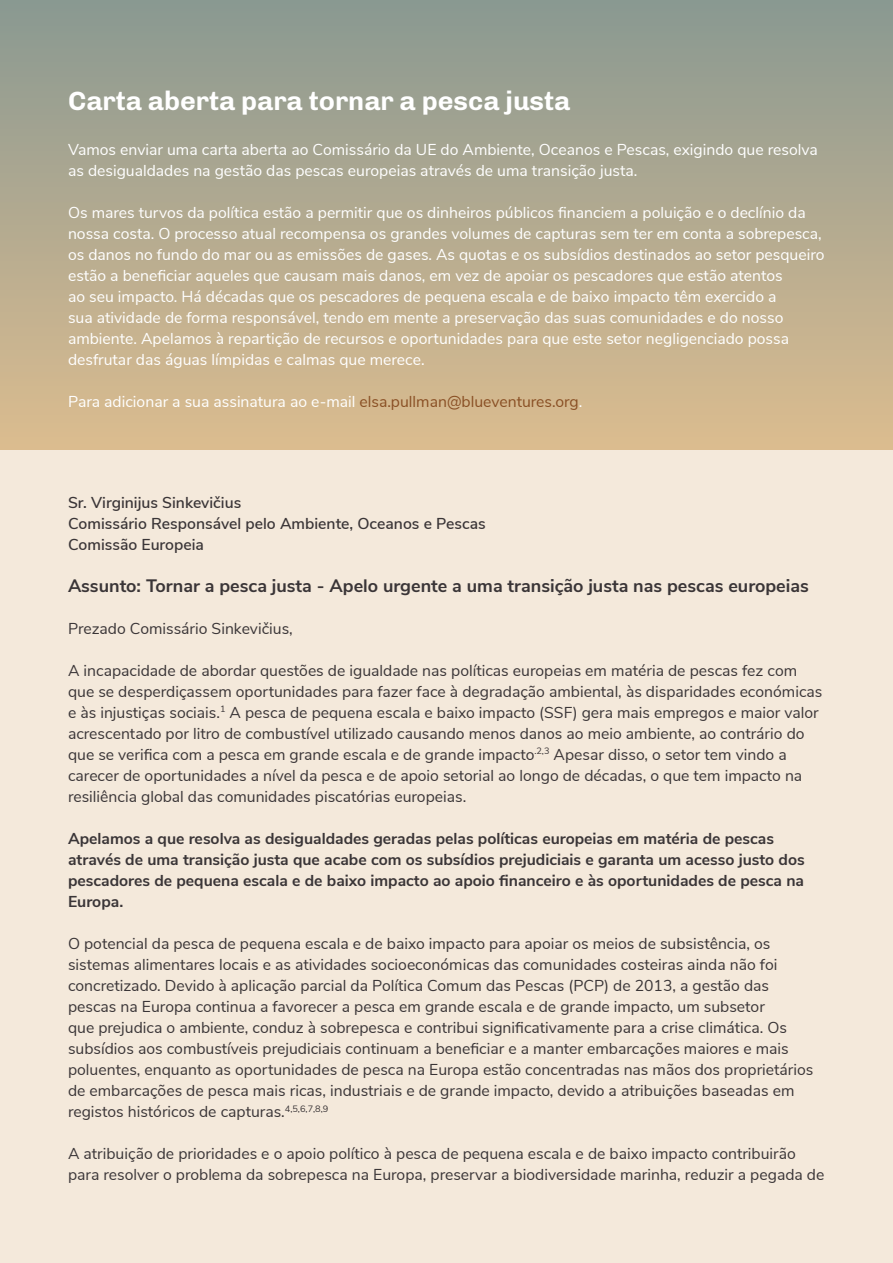
<style>
.page{position:relative;width:893px;height:1263px;background:#f4e9db}
.page>*{position:absolute;margin:0;border:0;box-sizing:border-box;transform-origin:0 0}
.t1{font:700 27px "Chivo";color:#fff}
.t2{font:700 18px "Nunito Sans";color:#3a3537}
.t3{font:15.75px/21px "Nunito Sans";color:#3a3537}
.t4{font:15.75px/21px "Nunito Sans";color:#fff}
.t5{font:700 15.75px/21px "Nunito Sans";color:#3a3537}
.t6{font:600 15.75px/21px "Nunito Sans";color:#3a3537}
.s1{color:#894f24}
</style>
<div class="page">
<div style="left:0;top:0;width:893px;height:449px;background:linear-gradient(to bottom,#8a9991,#dcbc8f)"></div>
<h1 class="t1" style="left:68px;top:85px;width:504px">Carta aberta para tornar a pesca justa</h1>
<p class="t4" style="left:68px;top:138px;width:751px">Vamos enviar uma carta aberta ao Comissário da UE do Ambiente, Oceanos e Pescas, exigindo que resolva as desigualdades na gestão das pescas europeias através de uma transição justa.</p>
<p class="t4" style="left:68px;top:201px;width:758px">Os mares turvos da política estão a permitir que os dinheiros públicos financiem a poluição e o declínio da nossa costa. O processo atual recompensa os grandes volumes de capturas sem ter em conta a sobrepesca, os danos no fundo do mar ou as emissões de gases. As quotas e os subsídios destinados ao setor pesqueiro estão a beneficiar aqueles que causam mais danos, em vez de apoiar os pescadores que estão atentos<br>ao seu impacto. Há décadas que os pescadores de pequena escala e de baixo impacto têm exercido a<br>sua atividade de forma responsável, tendo em mente a preservação das suas comunidades e do nosso ambiente. Apelamos à repartição de recursos e oportunidades para que este setor negligenciado possa desfrutar das águas límpidas e calmas que merece.</p>
<p class="t4" style="left:68px;top:390px;width:516px">Para adicionar a sua assinatura ao e-mail <span class="s1">elsa.pullman@blueventures.org</span>.</p>
<p class="t6" style="left:68px;top:491px;width:419px">Sr. Virginijus Sinkevičius<br>Comissário Responsável pelo Ambiente, Oceanos e Pescas<br>Comissão Europeia</p>
<p class="t2" style="left:68px;top:572px;width:742px">Assunto: Tornar a pesca justa - Apelo urgente a uma transição justa nas pescas europeias</p>
<p class="t3" style="left:68px;top:617px;width:226px">Prezado Comissário Sinkevičius,</p>
<p class="t3" style="left:68px;top:659px;width:756px">A incapacidade de abordar questões de igualdade nas políticas europeias em matéria de pescas fez com que se desperdiçassem oportunidades para fazer face à degradação ambiental, às disparidades económicas e às injustiças sociais.<sup>1</sup> A pesca de pequena escala e baixo impacto (SSF) gera mais empregos e maior valor acrescentado por litro de combustível utilizado causando menos danos ao meio ambiente, ao contrário do que se verifica com a pesca em grande escala e de grande impacto<sup>.2,3</sup> Apesar disso, o setor tem vindo a carecer de oportunidades a nível da pesca e de apoio setorial ao longo de décadas, o que tem impacto na resiliência global das comunidades piscatórias europeias.</p>
<p class="t5" style="left:68px;top:827px;width:738px">Apelamos a que resolva as desigualdades geradas pelas políticas europeias em matéria de pescas através de uma transição justa que acabe com os subsídios prejudiciais e garanta um acesso justo dos pescadores de pequena escala e de baixo impacto ao apoio financeiro e às oportunidades de pesca na Europa.</p>
<p class="t3" style="left:68px;top:932px;width:747px">O potencial da pesca de pequena escala e de baixo impacto para apoiar os meios de subsistência, os sistemas alimentares locais e as atividades socioeconómicas das comunidades costeiras ainda não foi concretizado. Devido à aplicação parcial da Política Comum das Pescas (PCP) de 2013, a gestão das pescas na Europa continua a favorecer a pesca em grande escala e de grande impacto, um subsetor<br>que prejudica o ambiente, conduz à sobrepesca e contribui significativamente para a crise climática. Os subsídios aos combustíveis prejudiciais continuam a beneficiar e a manter embarcações maiores e mais poluentes, enquanto as oportunidades de pesca na Europa estão concentradas nas mãos dos proprietários de embarcações de pesca mais ricas, industriais e de grande impacto, devido a atribuições baseadas em registos históricos de capturas.<sup>4,5,6,7,8,9</sup></p>
<p class="t3" style="left:68px;top:1142px;width:758px">A atribuição de prioridades e o apoio político à pesca de pequena escala e de baixo impacto contribuirão para resolver o problema da sobrepesca na Europa, preservar a biodiversidade marinha, reduzir a pegada de</p>
</div>
